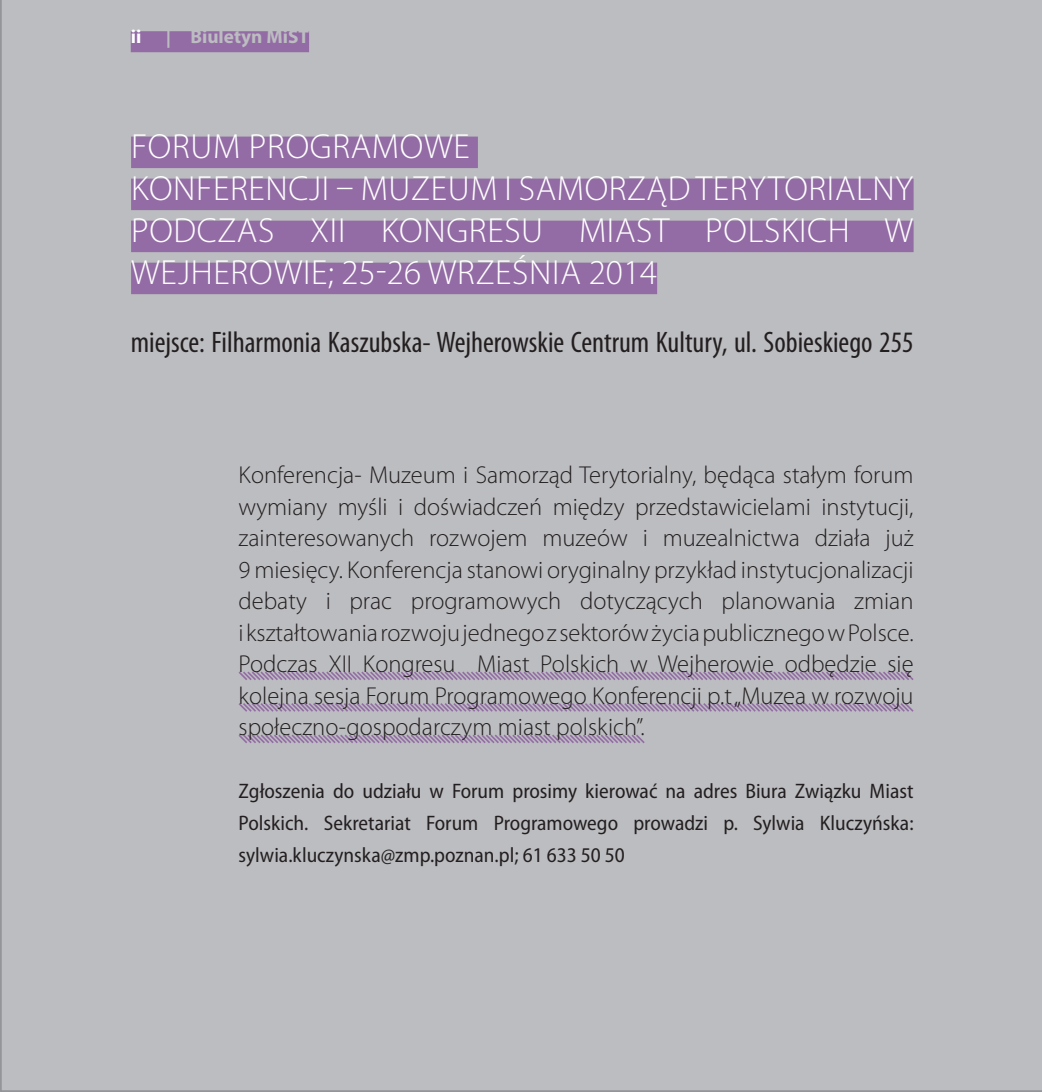
<style>
.page{position:relative;width:1042px;height:1092px;background:#fff}
.page>*{position:absolute;margin:0;border:0;box-sizing:border-box;transform-origin:0 0}
.Head_2{font:300 35px/42px "Myriad Pro";letter-spacing:.02em;color:#fff}
.Head_2-2{font:condensed 29.75px "Myriad Pro";color:#231f20}
.Head_2-3{font:300 24.5px/31.5px "Myriad Pro";color:#231f20;text-align:justify}
.Body{font:semi-condensed 21px/31.5px "Myriad Pro";color:#231f20;text-align:justify}
.Folio_Left{font:700 19.25px "Myriad Pro";color:#bcbdc0}
.Folio_Left-2{font:700 19.25px "Myriad Pro";color:#fff}
</style>
<div class="page">
<div style="left:0;top:0;width:1042px;height:1091px;background:#bcbdc0"></div>
<div style="left:131px;top:31px;width:178px;height:21px;background:#936ca5"></div>
<div style="left:63px;top:124px;width:853px;height:875px;background:#bcbdc0"></div>
<div style="left:131px;top:136px;width:347px;height:32px;background:#936ca5"></div>
<div style="left:131px;top:178px;width:782px;height:32px;background:#936ca5"></div>
<div style="left:131px;top:220px;width:782px;height:32px;background:#936ca5"></div>
<div style="left:131px;top:262px;width:526px;height:32px;background:#936ca5"></div>
<svg style="left:238px;top:671px;width:676px;height:9px"></svg>
<svg style="left:238px;top:703px;width:676px;height:9px"></svg>
<svg style="left:238px;top:734px;width:407px;height:9px"></svg>
<p class="Folio_Left-2" style="left:131px;top:24px;width:12px">ii</p>
<p class="Folio_Left" style="left:166px;top:24px;width:145px">| Biuletyn MiST</p>
<p class="Head_2" style="left:131px;top:125px;width:340px">FORUM PROGRAMOWE</p>
<p class="Head_2" style="left:131px;top:167px;width:783px">KONFERENCJI – MUZEUM I SAMORZĄD TERYTORIALNY</p>
<p class="Head_2" style="left:131px;top:209px;width:784px">PODCZAS XII KONGRESU MIAST POLSKICH W<br>WEJHEROWIE; 25-26 WRZEŚNIA 2014</p>
<p class="Head_2-2" style="left:131px;top:324px;width:784px">miejsce: Filharmonia Kaszubska- Wejherowskie Centrum Kultury, ul. Sobieskiego 255</p>
<p class="Head_2-3" style="left:239px;top:459px;width:676px">Konferencja- Muzeum i Samorząd Terytorialny, będąca stałym forum wymiany myśli i doświadczeń między przedstawicielami instytucji, zainteresowanych rozwojem muzeów i muzealnictwa działa już 9 miesięcy. Konferencja stanowi oryginalny przykład instytucjonalizacji debaty i prac programowych dotyczących planowania zmian ikształtowania rozwoju jednego z sektorów życia publicznego wPolsce.<br>Podczas XII Kongresu Miast Polskich w Wejherowie odbędzie się kolejna sesja Forum Programowego Konferencji p.t „Muzea w rozwoju społeczno-gospodarczym miast polskich”.</p>
<p class="Body" style="left:239px;top:776px;width:676px">Zgłoszenia do udziału w Forum prosimy kierować na adres Biura Związku Miast Polskich. Sekretariat Forum Programowego prowadzi p. Sylwia Kluczyńska: sylwia.kluczynska@zmp.poznan.pl; 61 633 50 50</p>
</div>
